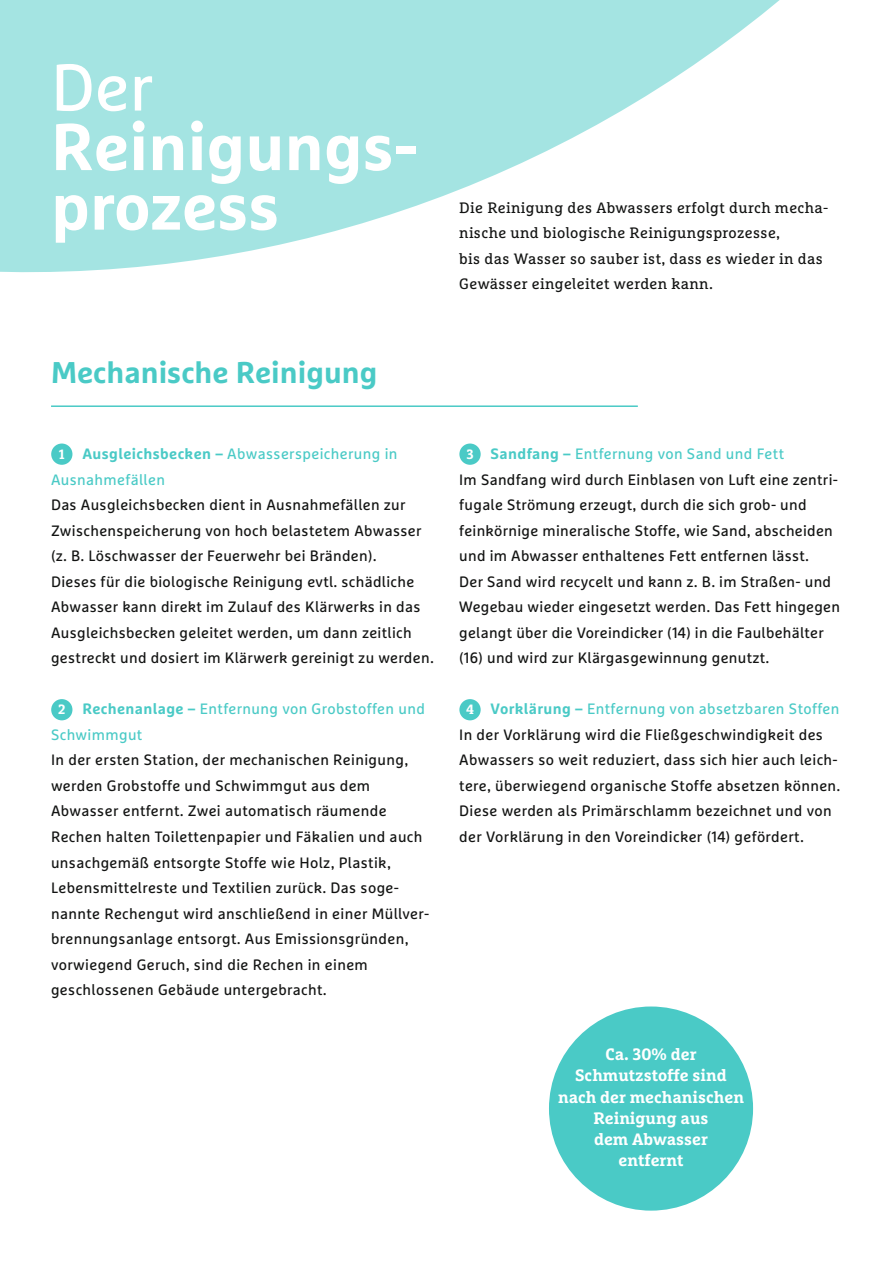
<style>
.page{position:relative;width:893px;height:1263px;background:#fff}
.page>*{position:absolute;margin:0;border:0;box-sizing:border-box;transform-origin:0 0}
.t1{font:700 66px/59.6px "Marselis Pro";color:#fff}
.t2{font:66px "Marselis Pro";color:#fff}
.t3{font:700 30px "Marselis Pro";color:#4acac6}
.t4{font:700 16.5px/21.3px "Marselis Slab OT";color:#fff;text-align:center}
.t5{font:15px/25.5px "Marselis Pro";letter-spacing:.02em;color:#131413}
.t6{font:15px/25.5px "Marselis Slab OT";letter-spacing:.025em;color:#131413}
.t7{font:15px/25.5px "Marselis Pro";letter-spacing:.025em;color:#4acac6}
.t8{font:700 13.5px "Marselis Slab OT";color:#fff}
.s1{font-weight:700}
.s2{font-weight:700;color:#4acac6}
.s3{color:#4acac6}
</style>
<div class="page">
<svg style="left:0;top:0;width:780px;height:273px;fill:#a4e4e2"></svg>
<hr style="left:51px;top:405px;width:587px;height:2px;background:#4acac6">
<div style="left:51px;top:443px;width:21px;height:22px;background:#4acac6;border-radius:50%"></div>
<div style="left:51px;top:699px;width:21px;height:21px;background:#4acac6;border-radius:50%"></div>
<div style="left:459px;top:443px;width:22px;height:22px;background:#4acac6;border-radius:50%"></div>
<div style="left:459px;top:699px;width:22px;height:21px;background:#4acac6;border-radius:50%"></div>
<div style="left:549px;top:1006px;width:204px;height:204px;background:#4acac6;border-radius:50%"></div>
<h1 class="t2" style="left:51px;top:47px;width:104px">Der</h1>
<h1 class="t1" style="left:51px;top:116px;width:368px">Reinigungs&shy;prozess</h1>
<p class="t6" style="left:459px;top:194px;width:371px">Die Reinigung des Abwassers erfolgt durch mecha&shy;nische und biologische Reinigungsprozesse,<br>bis das Wasser so sauber ist, dass es wieder in das Gewässer eingeleitet werden kann.</p>
<h2 class="t3" style="left:51px;top:353px;width:328px">Mechanische Reinigung</h2>
<p class="t7" style="left:51px;top:441px;width:348px;text-indent:31px"><span class="s1">Ausgleichsbecken –</span> Abwasserspeicherung in<br>Ausnahmefällen</p>
<p class="t5" style="left:51px;top:492px;width:384px">Das Ausgleichsbecken dient in Ausnahmefällen zur Zwischenspeicherung von hoch belastetem Abwasser (z. B. Löschwasser der Feuerwehr bei Bränden).<br>Dieses für die biologische Reinigung evtl. schädliche Abwasser kann direkt im Zulauf des Klärwerks in das Ausgleichsbecken geleitet werden, um dann zeitlich gestreckt und dosiert im Klärwerk gereinigt zu werden.</p>
<p class="t7" style="left:51px;top:696px;width:375px;text-indent:31px"><span class="s1">Rechenanlage –</span> Entfernung von Grobstoffen und<br>Schwimmgut</p>
<p class="t5" style="left:51px;top:747px;width:380px">In der ersten Station, der mechanischen Reinigung, werden Grobstoffe und Schwimmgut aus dem Abwasser entfernt. Zwei automatisch räumende Rechen halten Toilettenpapier und Fäkalien und auch unsachgemäß entsorgte Stoffe wie Holz, Plastik, Lebensmittelreste und Textilien zurück. Das soge&shy;nannte Rechengut wird anschließend in einer Müllver&shy;brennungsanlage entsorgt. Aus Emissionsgründen, vorwiegend Geruch, sind die Rechen in einem geschlossenen Gebäude untergebracht.</p>
<p class="t8" style="left:59px;top:446px;width:7px">1</p>
<p class="t8" style="left:58px;top:701px;width:9px">2</p>
<p class="t5" style="left:459px;top:441px;width:382px;text-indent:31px"><span class="s2">Sandfang –</span> <span class="s3">Entfernung von Sand und Fett<br></span>Im Sandfang wird durch Einblasen von Luft eine zentri&shy;fugale Strömung erzeugt, durch die sich grob- und feinkörnige mineralische Stoffe, wie Sand, abscheiden und im Abwasser enthaltenes Fett entfernen lässt.<br>Der Sand wird recycelt und kann z. B. im Straßen- und Wegebau wieder eingesetzt werden. Das Fett hingegen gelangt über die Voreindicker (14) in die Faulbehälter (16) und wird zur Klärgasgewinnung genutzt.</p>
<p class="t5" style="left:459px;top:696px;width:383px;text-indent:31px"><span class="s2">Vorklärung –</span> <span class="s3">Entfernung von absetzbaren Stoffen </span>In der Vorklärung wird die Fließgeschwindigkeit des Abwassers so weit reduziert, dass sich hier auch leich&shy;tere, überwiegend organische Stoffe absetzen können.<br>Diese werden als Primärschlamm bezeichnet und von der Vorklärung in den Voreindicker (14) gefördert.</p>
<p class="t8" style="left:466px;top:446px;width:9px">3</p>
<p class="t8" style="left:466px;top:701px;width:9px">4</p>
<p class="t4" style="left:558px;top:1043px;width:188px">Ca. 30% der<br>Schmutzstoffe sind nach der mechanischen<br>Reinigung aus<br>dem Abwasser<br>entfernt</p>
</div>
